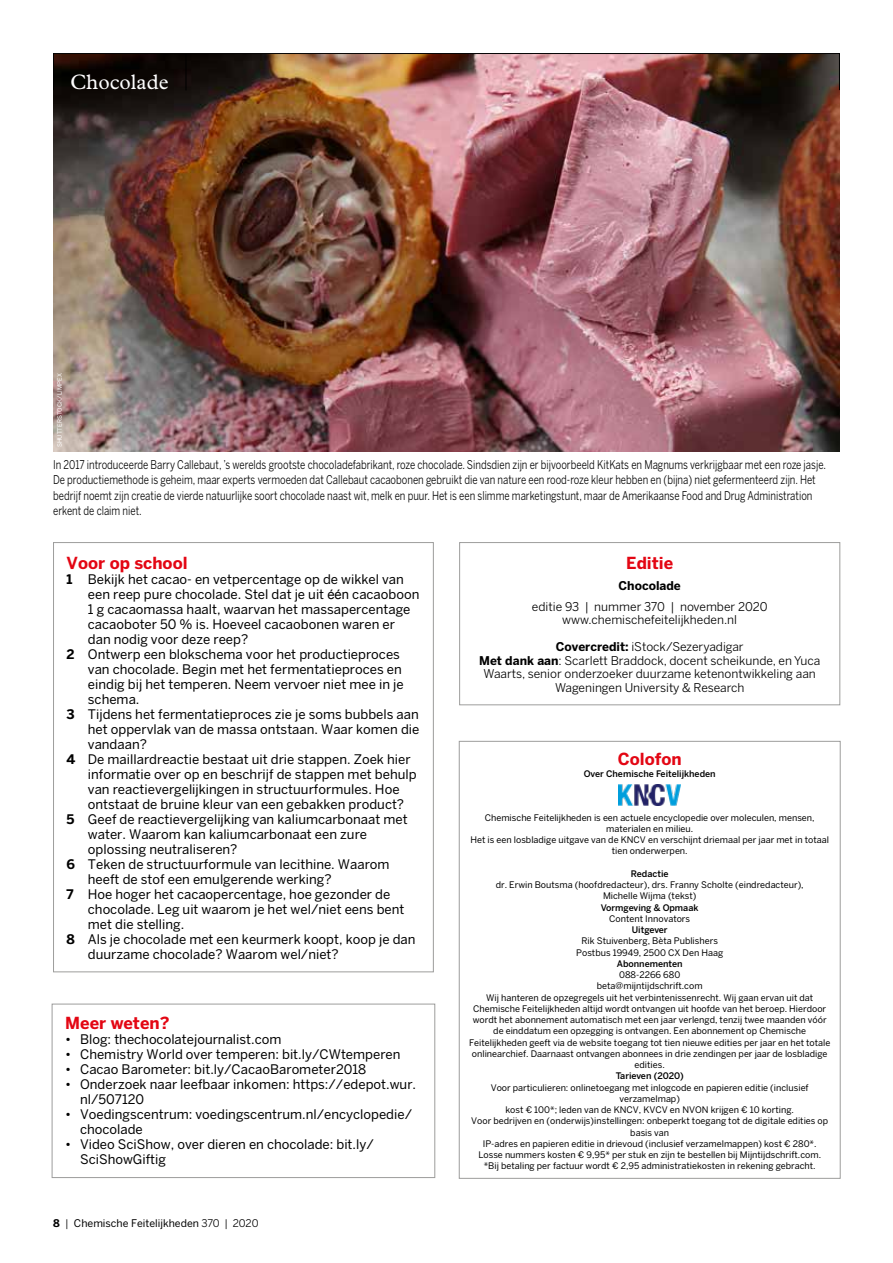
<style>
.page{position:relative;width:893px;height:1263px;background:#fff}
.page>*{position:absolute;margin:0;border:0;box-sizing:border-box;transform-origin:0 0}
.t1{font:21px "Plantin Std";color:#fff}
.t2{font:700 16.5px "Benton Sans";color:#e30613}
.t3{font:13.2px/15px "Benton Sans";color:#000}
.t4{font:12px/15.5px "Benton Sans";color:#000;scale:.8 1}
.t5{font:12px/13.5px "Benton Sans";color:#000;text-align:center}
.t6{font:700 12px "Benton Sans";color:#000}
.t7{font:10.5px "Benton Sans";color:#000}
.t8{font:9px/11.2px "Benton Sans";color:#000;text-align:center}
.t9{font:500 9px "Benton Sans";color:#000}
.t10{font:6px "Benton Sans";color:#fff}
.s1{font-weight:700}
.s2{font-family:"Arial"}
.s3{font-style:inherit}
</style>
<div class="page">
<img style="left:53px;top:55px;width:787px;height:396px">
<div style="left:53px;top:53px;width:787px;height:37px;border:1px solid #000"></div>
<hr style="left:186px;top:54px;width:1px;height:36px;background:#000">
<div style="left:459px;top:542px;width:381px;height:163px;border:1px solid #9d9d9c"></div>
<img style="left:619px;top:784px;width:62px;height:22px">
<div style="left:52px;top:1004px;width:383px;height:174px;border:1px solid #9d9d9c"></div>
<h1 class="t1" style="left:70px;top:69px;width:100px">Chocolade</h1>
<p class="t10" style="left:56px;top:447px;width:75px;rotate:-90deg">SHUTTERSTOCK/LIMPEX</p>
<p class="t4" style="left:53px;top:456px;width:967px">In 2017 introduceerde Barry Callebaut, ’s werelds grootste chocoladefabrikant, roze chocolade. Sindsdien zijn er bijvoorbeeld KitKats en Magnums verkrijgbaar met een roze jasje.<br>De productiemethode is geheim, maar experts vermoeden dat Callebaut cacaobonen gebruikt die van nature een rood-roze kleur hebben en (bijna) niet gefermenteerd zijn. Het bedrijf noemt zijn creatie de vierde natuurlijke soort chocolade naast wit, melk en puur. Het is een slimme marketingstunt, maar de Amerikaanse Food and Drug Administration erkent de claim niet.</p>
<p class="t2" style="left:67px;top:553px;width:122px">Voor op school</p>
<p class="t3" style="left:67px;top:571px;width:339px"><span class="s1">1</span> Bekijk het cacao- en vetpercentage op de wikkel van</p>
<p class="t3" style="left:88px;top:586px;width:333px">een reep pure chocolade. Stel dat je uit <span class="s2">één</span> cacaoboon</p>
<p class="t3" style="left:88px;top:601px;width:324px">1 g cacaomassa haalt, waarvan het massapercentage</p>
<p class="t3" style="left:88px;top:616px;width:309px">cacaoboter 50 % is. Hoeveel cacaobonen waren er</p>
<p class="t3" style="left:88px;top:631px;width:162px">dan nodig voor deze reep?</p>
<p class="t3" style="left:67px;top:646px;width:335px"><span class="s1">2</span> Ontwerp een blokschema voor het productieproces</p>
<p class="t3" style="left:88px;top:661px;width:315px">van chocolade. Begin met het fermentatieproces en</p>
<p class="t3" style="left:88px;top:676px;width:317px">eindig bij het temperen. Neem vervoer niet mee in je</p>
<p class="t3" style="left:88px;top:691px;width:53px">schema.</p>
<p class="t3" style="left:67px;top:706px;width:354px"><span class="s1">3</span> Tijdens het fermentatieproces zie je soms bubbels aan</p>
<p class="t3" style="left:88px;top:721px;width:333px">het oppervlak van de massa ontstaan. Waar komen die</p>
<p class="t3" style="left:88px;top:736px;width:61px">vandaan?</p>
<p class="t3" style="left:67px;top:751px;width:345px"><span class="s1">4</span> De maillardreactie bestaat uit drie stappen. Zoek hier</p>
<p class="t3" style="left:88px;top:766px;width:330px">informatie over op en beschrijf de stappen met behulp</p>
<p class="t3" style="left:88px;top:781px;width:313px">van reactievergelijkingen in structuurformules. Hoe</p>
<p class="t3" style="left:88px;top:796px;width:318px">ontstaat de bruine kleur van een gebakken product?</p>
<p class="t3" style="left:67px;top:811px;width:342px"><span class="s1">5</span> Geef de reactievergelijking van kaliumcarbonaat met</p>
<p class="t3" style="left:88px;top:826px;width:281px">water. Waarom kan kaliumcarbonaat een zure</p>
<p class="t3" style="left:88px;top:841px;width:151px">oplossing neutraliseren?</p>
<p class="t3" style="left:67px;top:856px;width:324px"><span class="s1">6</span> Teken de structuurformule van lecithine. Waarom</p>
<p class="t3" style="left:88px;top:871px;width:245px">heeft de stof een emulgerende werking?</p>
<p class="t3" style="left:67px;top:886px;width:325px"><span class="s1">7</span> Hoe hoger het cacaopercentage, hoe gezonder de</p>
<p class="t3" style="left:88px;top:901px;width:318px">chocolade. Leg uit waarom je het wel/niet eens bent</p>
<p class="t3" style="left:88px;top:916px;width:98px">met die stelling.</p>
<p class="t3" style="left:67px;top:931px;width:350px"><span class="s1">8</span> Als je chocolade met een keurmerk koopt, koop je dan</p>
<p class="t3" style="left:88px;top:946px;width:252px">duurzame chocolade? Waarom wel/niet?</p>
<p class="t2" style="left:65px;top:1013px;width:106px">Meer weten?</p>
<p class="t3" style="left:65px;top:1032px;width:218px">• Blog: thechocolatejournalist.com</p>
<p class="t3" style="left:65px;top:1047px;width:337px">• Chemistry World over temperen: bit.ly/CWtemperen</p>
<p class="t3" style="left:65px;top:1062px;width:303px">• Cacao Barometer: bit.ly/CacaoBarometer2018</p>
<p class="t3" style="left:80px;top:1077px;width:338px;text-indent:-15px">• Onderzoek naar leefbaar inkomen: https://edepot.wur. nl/507120</p>
<p class="t3" style="left:80px;top:1107px;width:333px;text-indent:-15px">• Voedingscentrum: voedingscentrum.nl/encyclopedie/ chocolade</p>
<p class="t3" style="left:80px;top:1137px;width:295px;text-indent:-15px">• Video SciShow, over dieren en chocolade: bit.ly/<br>SciShowGiftig</p>
<p class="t7" style="left:53px;top:1217px;width:207px"><span class="s1">8</span> <span class="s3">|</span> Chemische Feitelijkheden <span class="s3">370 | 2020</span></p>
<p class="t2" style="left:626px;top:553px;width:49px">Editie</p>
<p class="t6" style="left:619px;top:578px;width:64px">Chocolade</p>
<p class="t5" style="left:532px;top:599px;width:237px">editie 93 | nummer 370 | november 2020 www.chemischefeitelijkheden.nl</p>
<p class="t5" style="left:479px;top:640px;width:343px"><span class="s1">Covercredit:</span> iStock/Sezeryadigar<br><span class="s1">Met dank aan</span>: Scarlett Braddock, docent scheikunde, en Yuca Waarts, senior onderzoeker duurzame ketenontwikkeling aan Wageningen University &amp; Research</p>
<p class="t2" style="left:618px;top:749px;width:65px">Colofon</p>
<p class="t9" style="left:584px;top:768px;width:133px">Over Chemische Feitelijkheden</p>
<p class="t8" style="left:470px;top:812px;width:360px">Chemische Feitelijkheden is een actuele encyclopedie over moleculen, mensen, materialen en milieu.<br>Het is een losbladige uitgave van de KNCV en verschijnt driemaal per jaar met in totaal tien onderwerpen.</p>
<p class="t9" style="left:631px;top:868px;width:39px">Redactie</p>
<p class="t8" style="left:496px;top:879px;width:309px">dr. Erwin Boutsma (hoofdredacteur), drs. Franny Scholte (eindredacteur),<br>Michelle Wijma (tekst)</p>
<p class="t9" style="left:601px;top:902px;width:99px">Vormgeving &amp; Opmaak</p>
<p class="t8" style="left:609px;top:913px;width:82px">Content Innovators</p>
<p class="t9" style="left:632px;top:924px;width:37px">Uitgever</p>
<p class="t8" style="left:576px;top:935px;width:148px">Rik Stuivenberg, Bèta Publishers<br>Postbus 19949, 2500 CX Den Haag</p>
<p class="t9" style="left:617px;top:958px;width:67px">Abonnementen</p>
<p class="t8" style="left:469px;top:969px;width:363px">088-2266 680<br>beta@mijntijdschrift.com<br>Wij hanteren de opzegregels uit het verbintenissenrecht. Wij gaan ervan uit dat Chemische Feitelijkheden altijd wordt ontvangen uit hoofde van het beroep. Hierdoor wordt het abonnement automatisch met een jaar verlengd, tenzij twee maanden vóór de einddatum een opzegging is ontvangen. Een abonnement op Chemische Feitelijkheden geeft via de website toegang tot tien nieuwe edities per jaar en het totale onlinearchief. Daarnaast ontvangen abonnees in drie zendingen per jaar de losbladige edities.</p>
<p class="t9" style="left:616px;top:1071px;width:70px">Tarieven (2020)</p>
<p class="t8" style="left:471px;top:1082px;width:359px">Voor particulieren: onlinetoegang met inlogcode en papieren editie (inclusief verzamelmap)<br>kost € 100*; leden van de KNCV, KVCV en NVON krijgen € 10 korting.<br>Voor bedrijven en (onderwijs)instellingen: onbeperkt toegang tot de digitale edities op basis van<br>IP-adres en papieren editie in drievoud (inclusief verzamelmappen) kost € 280*.<br>Losse nummers kosten € 9,95* per stuk en zijn te bestellen bij Mijntijdschrift.com. *Bij betaling per factuur wordt € 2,95 administratiekosten in rekening gebracht.</p>
</div>
